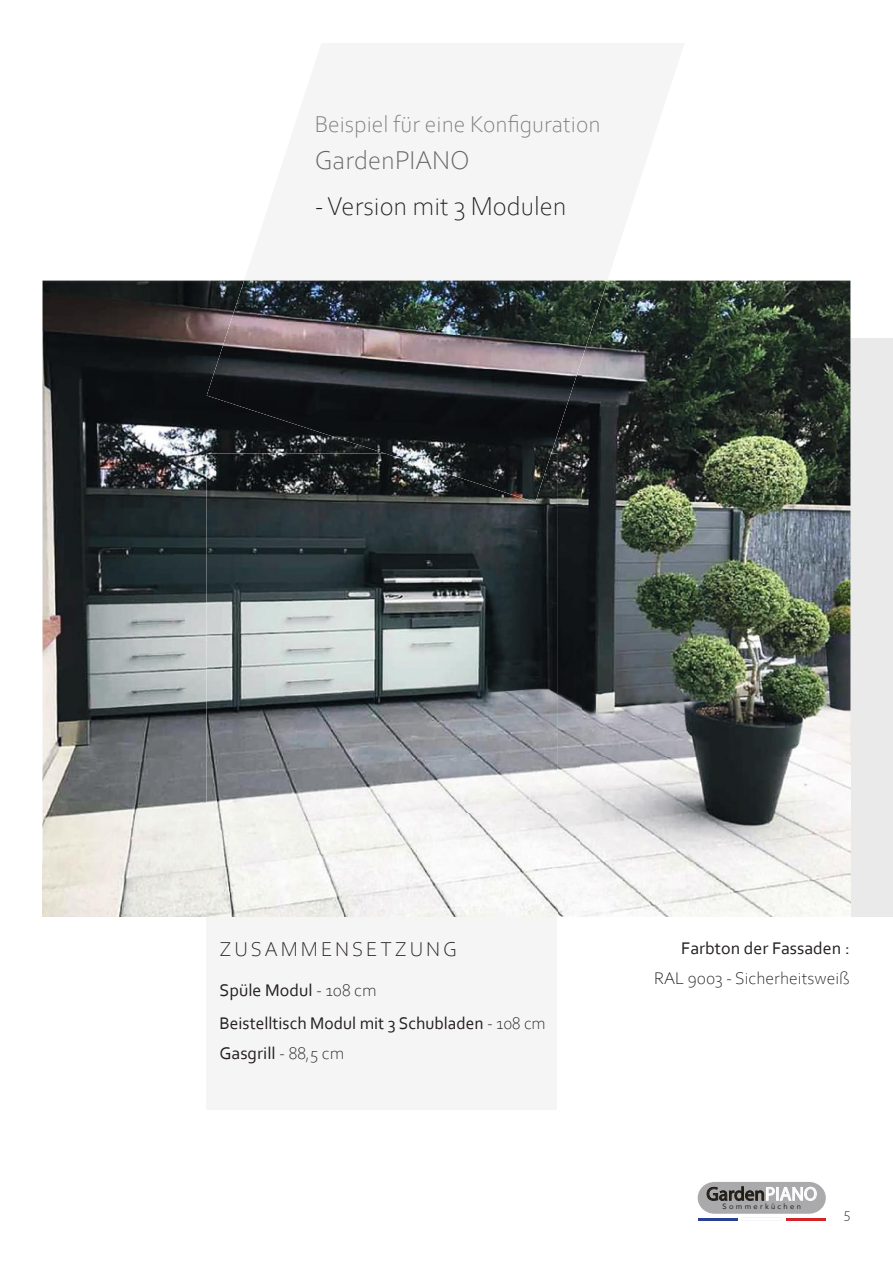
<style>
.page{position:relative;width:893px;height:1263px;background:#fff}
.page>*{position:absolute;margin:0;border:0;box-sizing:border-box;transform-origin:0 0}
.t1{font:300 27px "Corbel";color:#241f1f}
.t2{font:300 27px "Corbel";color:#656365}
.t3{font:300 24px "Corbel";color:#7d7c7e}
.t4{font:300 21px "Corbel";letter-spacing:.14em;color:#241f1f}
.t5{font:19.05px "Myriad Pro";color:#1c1900}
.t6{font:17.7px/33px "Corbel";color:#241f1f}
.t7{font:300 17.7px "Corbel";color:#241f1f}
.t8{font:300 15px "Corbel";color:#241f1f}
.t9{font:7.65px "Avenir";letter-spacing:.3em;color:#241f1f}
.s1{font-weight:300}
.s2{color:#fff}
</style>
<div class="page">
<div style="left:850px;top:338px;width:43px;height:578px;background:#ebeaea"></div>
<svg style="left:698px;top:1182px;width:128px;height:38px"></svg>
<hr style="left:786px;top:1218px;width:40px;height:2px;background:#d42429">
<div style="left:207px;top:453px;width:350px;height:657px;background:#f6f5f5"></div>
<img style="left:43px;top:281px;width:164px;height:583px">
<img style="left:582px;top:281px;width:268px;height:635px">
<img style="left:557px;top:502px;width:25px;height:414px">
<img style="left:43px;top:864px;width:164px;height:52px">
<img style="left:207px;top:502px;width:350px;height:312px">
<img style="left:207px;top:814px;width:350px;height:102px">
<img style="left:207px;top:281px;width:400px;height:221px">
<h2 class="t3" style="left:315px;top:108px;width:287px">Beispiel für eine Konfiguration</h2>
<h1 class="t2" style="left:315px;top:143px;width:157px">GardenPIANO</h1>
<h1 class="t1" style="left:315px;top:189px;width:253px">- Version mit 3 Modulen</h1>
<p class="t4" style="left:220px;top:936px;width:239px">ZUSAMMENSETZUNG</p>
<p class="t6" style="left:220px;top:973px;width:328px">Spüle Modul <span class="s1">- 108 cm<br></span>Beistelltisch Modul mit 3 Schubladen <span class="s1">- 108 cm</span></p>
<p class="t6" style="left:220px;top:1036px;width:126px">Gasgrill <span class="s1">- 88,5 cm</span></p>
<p class="t6" style="left:681px;top:931px;width:170px">Farbton der Fassaden :</p>
<p class="t7" style="left:654px;top:967px;width:197px">RAL 9003 - Sicherheitsweiß</p>
<p class="t5" style="left:706px;top:1182px;width:112px">Garden<span class="s2">PIANO</span></p>
<p class="t9" style="left:723px;top:1200px;width:80px">Sommerküchen</p>
<p class="t8" style="left:843px;top:1203px;width:9px">5</p>
</div>
